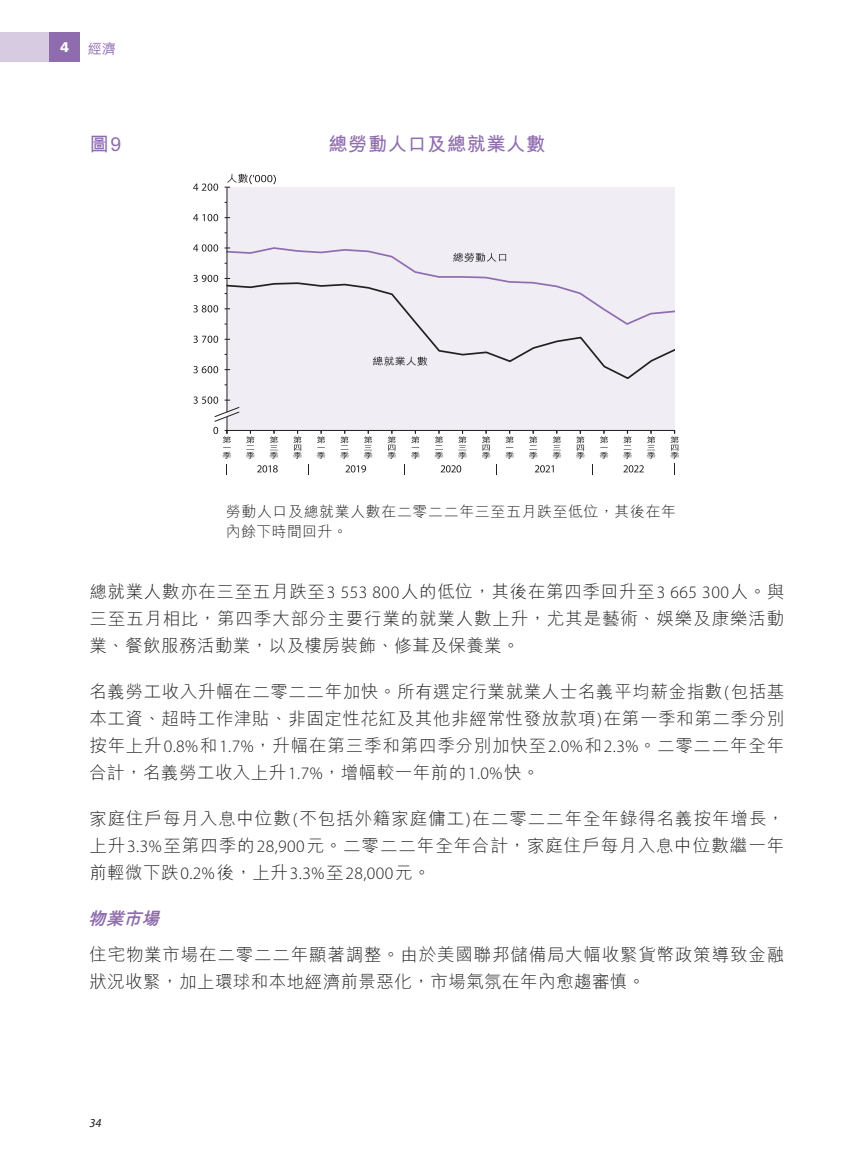
<style>
.page{position:relative;width:844px;height:1166px;background:#fff}
.page>*{position:absolute;margin:0;border:0;box-sizing:border-box;transform-origin:0 0}
.t1{font:700 19.25px "M Hei HK";letter-spacing:.025em;color:#8f6cae}
.t2{font:300 17.5px/27.1px "M Hei HK";letter-spacing:.045em;color:#231f20;text-align:justify}
.t3{font:300 17.5px "Myriad Pro";color:#231f20}
.t4{font:italic 800 17.5px "M Hei HK";color:#8f6cae}
.t5{font:300 14.88px/20.1px "M Hei HK";letter-spacing:.045em;color:#231f20}
.t6{font:500 14px "M Hei HK";color:#8f6cae}
.t7{font:900 14px "Frutiger LT Std";color:#fff}
.t8{font:italic 12.25px "Myriad Pro";color:#231f20}
.s1{font-family:"Myriad Pro"}
.s2{font-family:"M Hei HK"}
</style>
<div class="page">
<div style="left:227px;top:187px;width:447px;height:244px;background:#f0edf5"></div>
<svg style="left:257px;top:465px;width:21px;height:7px"></svg>
<svg style="left:345px;top:465px;width:21px;height:7px"></svg>
<svg style="left:440px;top:465px;width:21px;height:7px"></svg>
<svg style="left:535px;top:465px;width:18px;height:7px"></svg>
<svg style="left:623px;top:465px;width:20px;height:7px"></svg>
<svg style="left:227px;top:326px;width:447px;height:54px"></svg>
<svg style="left:193px;top:366px;width:25px;height:7px"></svg>
<svg style="left:193px;top:336px;width:25px;height:7px"></svg>
<svg style="left:193px;top:305px;width:25px;height:7px"></svg>
<svg style="left:193px;top:275px;width:25px;height:7px"></svg>
<svg style="left:193px;top:244px;width:21px;height:8px"></svg>
<svg style="left:213px;top:244px;width:5px;height:8px"></svg>
<svg style="left:193px;top:214px;width:25px;height:7px"></svg>
<svg style="left:193px;top:183px;width:21px;height:8px"></svg>
<svg style="left:213px;top:183px;width:5px;height:8px"></svg>
<hr style="left:226px;top:187px;width:1px;height:225px;background:#231f20">
<svg style="left:224px;top:174px;width:52px;height:14px"></svg>
<svg style="left:224px;top:246px;width:450px;height:80px"></svg>
<hr style="left:227px;top:430px;width:447px;height:1px;background:#231f20">
<svg style="left:193px;top:396px;width:47px;height:79px"></svg>
<svg style="left:246px;top:431px;width:8px;height:28px"></svg>
<svg style="left:269px;top:431px;width:9px;height:28px"></svg>
<svg style="left:293px;top:431px;width:9px;height:28px"></svg>
<svg style="left:316px;top:431px;width:9px;height:28px"></svg>
<svg style="left:340px;top:431px;width:9px;height:28px"></svg>
<svg style="left:363px;top:431px;width:9px;height:28px"></svg>
<svg style="left:387px;top:431px;width:9px;height:28px"></svg>
<svg style="left:411px;top:431px;width:8px;height:28px"></svg>
<svg style="left:434px;top:431px;width:9px;height:28px"></svg>
<svg style="left:458px;top:431px;width:8px;height:28px"></svg>
<svg style="left:482px;top:431px;width:8px;height:28px"></svg>
<svg style="left:505px;top:431px;width:9px;height:28px"></svg>
<svg style="left:529px;top:431px;width:8px;height:28px"></svg>
<svg style="left:552px;top:431px;width:9px;height:28px"></svg>
<svg style="left:576px;top:431px;width:8px;height:28px"></svg>
<svg style="left:599px;top:431px;width:9px;height:28px"></svg>
<svg style="left:623px;top:431px;width:8px;height:28px"></svg>
<svg style="left:647px;top:431px;width:8px;height:28px"></svg>
<svg style="left:670px;top:430px;width:8px;height:45px"></svg>
<div style="left:0;top:33px;width:50px;height:29px;background:#d7cbe2"></div>
<div style="left:50px;top:33px;width:30px;height:29px;background:#8f6cae"></div>
<p class="t7" style="left:60px;top:39px;width:10px">4</p>
<p class="t6" style="left:88px;top:39px;width:30px">經濟</p>
<p class="t1" style="left:89px;top:130px;width:33px">圖9</p>
<p class="t1" style="left:328px;top:130px;width:218px">總勞動人口及總就業人數</p>
<p class="t5" style="left:226px;top:501px;width:451px">勞動人口及總就業人數在二零二二年三至五月跌至低位，其後在年內餘下時間回升。</p>
<p class="t2" style="left:89px;top:577px;width:696px">總就業人數亦在三至五月跌至<span class="s1">3 553 800</span>人的低位，其後在第四季回升至<span class="s1">3 665 300</span>人。與三至五月相比，第四季大部分主要行業的就業人數上升，尤其是藝術、娛樂及康樂活動業、餐飲服務活動業，以及樓房裝飾、修葺及保養業。</p>
<p class="t2" style="left:89px;top:677px;width:696px">名義勞工收入升幅在二零二二年加快。所有選定行業就業人士名義平均薪金指數<span class="s1">(</span>包括基本工資、超時工作津貼、非固定性花紅及其他非經常性發放款項<span class="s1">)</span>在第一季和第二季分別按年上升<span class="s1">0.8%</span>和<span class="s1">1.7%</span>，升幅在第三季和第四季分別加快至<span class="s1">2.0%</span>和<span class="s1">2.3%</span>。二零二二年全年合計，名義勞工收入上升<span class="s1">1.7%</span>，增幅較一年前的<span class="s1">1.0%</span>快。</p>
<p class="t2" style="left:89px;top:805px;width:696px">家庭住戶每月入息中位數<span class="s1">(</span>不包括外籍家庭傭工<span class="s1">)</span>在二零二二年全年錄得名義按年增長，上升<span class="s1">3.3%</span>至第四季的<span class="s1">28,900</span>元。二零二二年全年合計，家庭住戶每月入息中位數繼一年</p>
<p class="t3" style="left:89px;top:864px;width:343px"><span class="s2">前輕微下跌</span>0.2%<span class="s2">後，上升</span>3.3%<span class="s2">至</span>28,000<span class="s2">元。</span></p>
<p class="t4" style="left:88px;top:910px;width:77px">物業市場</p>
<p class="t2" style="left:89px;top:940px;width:696px">住宅物業市場在二零二二年顯著調整。由於美國聯邦儲備局大幅收緊貨幣政策導致金融狀況收緊，加上環球和本地經濟前景惡化，市場氣氛在年內愈趨審慎。</p>
<p class="t8" style="left:89px;top:1116px;width:14px">34</p>
</div>
